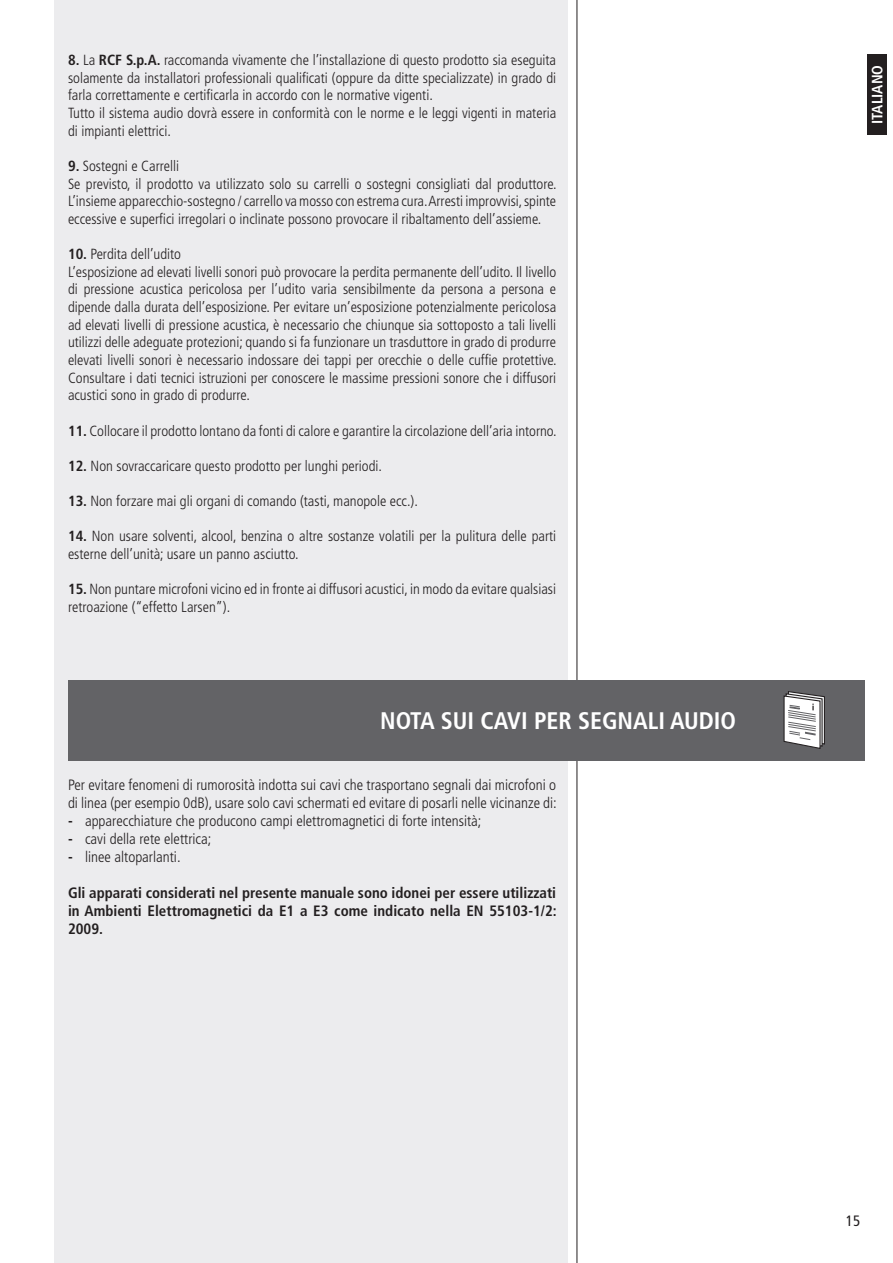
<style>
.page{position:relative;width:893px;height:1263px;background:#fff}
.page>*{position:absolute;margin:0;border:0;box-sizing:border-box;transform-origin:0 0}
.t1{font:700 condensed 24px "Frutiger LT Std";color:#fff}
.t2{font:300 condensed 15px/18px "Frutiger LT Std";color:#231f20}
.t3{font:700 condensed 15px/18px "Frutiger LT Std";color:#231f20;text-align:justify}
.t4{font:700 condensed 15px "Frutiger LT Std";color:#fff}
.t5{font:condensed 15px "Frutiger";color:#231f20}
.t6{font:300 condensed 14.7px/17.7px "Frutiger LT Std";color:#231f20}
.s1{font-weight:700}
</style>
<div class="page">
<div style="left:54px;top:0;width:514px;height:1263px;background:#ececee"></div>
<hr style="left:577px;top:0;width:1px;height:1263px;background:#231f20">
<div style="left:867px;top:54px;width:20px;height:81px;background:#231f20"></div>
<div style="left:68px;top:680px;width:797px;height:80px;background:#636366"></div>
<svg style="left:783px;top:691px;width:42px;height:58px;background:#b7b7b8"></svg>
<p class="t6" style="left:68px;top:51px;width:490px"><span class="s1">8.</span> La <span class="s1">RCF S.p.A.</span> raccomanda vivamente che l’installazione di questo prodotto sia eseguita solamente da installatori professionali qualificati (oppure da ditte specializzate) in grado di farla correttamente e certificarla in accordo con le normative vigenti.<br>Tutto il sistema audio dovrà essere in conformità con le norme e le leggi vigenti in materia di impianti elettrici.</p>
<p class="t6" style="left:68px;top:157px;width:490px"><span class="s1">9.</span> Sostegni e Carrelli<br>Se previsto, il prodotto va utilizzato solo su carrelli o sostegni consigliati dal produttore.<br>L’insieme apparecchio-sostegno / carrello va mosso con estrema cura. Arresti improvvisi, spinte eccessive e superfici irregolari o inclinate possono provocare il ribaltamento dell’assieme.</p>
<p class="t6" style="left:68px;top:245px;width:490px"><span class="s1">10.</span> Perdita dell’udito<br>L’esposizione ad elevati livelli sonori può provocare la perdita permanente dell’udito. Il livello di pressione acustica pericolosa per l’udito varia sensibilmente da persona a persona e dipende dalla durata dell’esposizione. Per evitare un’esposizione potenzialmente pericolosa ad elevati livelli di pressione acustica, è necessario che chiunque sia sottoposto a tali livelli utilizzi delle adeguate protezioni; quando si fa funzionare un trasduttore in grado di produrre elevati livelli sonori è necessario indossare dei tappi per orecchie o delle cuffie protettive.<br>Consultare i dati tecnici istruzioni per conoscere le massime pressioni sonore che i diffusori acustici sono in grado di produrre.</p>
<p class="t6" style="left:68px;top:422px;width:490px"><span class="s1">11.</span> Collocare il prodotto lontano da fonti di calore e garantire la circolazione dell’aria intorno.</p>
<p class="t6" style="left:68px;top:457px;width:316px"><span class="s1">12.</span> Non sovraccaricare questo prodotto per lunghi periodi.</p>
<p class="t6" style="left:68px;top:492px;width:351px"><span class="s1">13.</span> Non forzare mai gli organi di comando (tasti, manopole ecc.).</p>
<p class="t6" style="left:68px;top:528px;width:490px"><span class="s1">14.</span> Non usare solventi, alcool, benzina o altre sostanze volatili per la pulitura delle parti esterne dell’unità; usare un panno asciutto.</p>
<p class="t6" style="left:68px;top:581px;width:490px"><span class="s1">15.</span> Non puntare microfoni vicino ed in fronte ai diffusori acustici, in modo da evitare qualsiasi retroazione (“effetto Larsen”).</p>
<h1 class="t1" style="left:380px;top:706px;width:357px">NOTA SUI CAVI PER SEGNALI AUDIO</h1>
<p class="t2" style="left:68px;top:776px;width:490px">Per evitare fenomeni di rumorosità indotta sui cavi che trasportano segnali dai microfoni o di linea (per esempio 0dB), usare solo cavi schermati ed evitare di posarli nelle vicinanze di:</p>
<p class="t2" style="left:68px;top:812px;width:415px"><span class="s1">-</span> apparecchiature che producono campi elettromagnetici di forte intensità;</p>
<p class="t2" style="left:68px;top:830px;width:145px"><span class="s1">-</span> cavi della rete elettrica;</p>
<p class="t2" style="left:68px;top:848px;width:114px"><span class="s1">-</span> linee altoparlanti.</p>
<p class="t3" style="left:68px;top:884px;width:490px">Gli apparati considerati nel presente manuale sono idonei per essere utilizzati in Ambienti Elettromagnetici da E1 a E3 come indicato nella EN 55103-1/2:<br>2009.</p>
<p class="t4" style="left:868px;top:124px;width:60px;rotate:-90deg">ITALIANO</p>
<p class="t5" style="left:846px;top:1211px;width:16px">15</p>
</div>
